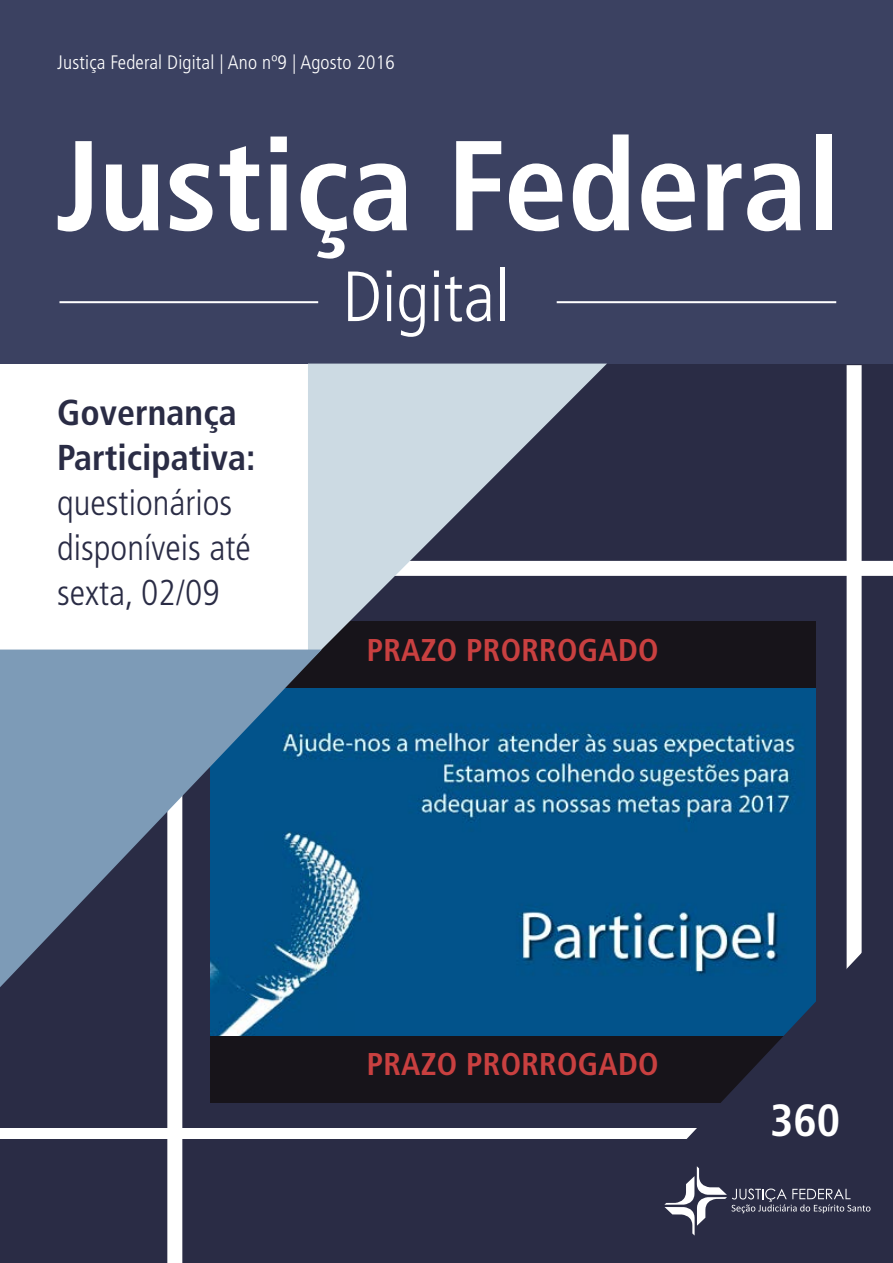
<style>
.page{position:relative;width:893px;height:1263px;background:#fff}
.page>*{position:absolute;margin:0;border:0;box-sizing:border-box;transform-origin:0 0}
.t1{font:condensed 127.65px "Frutiger 67 Bold";color:#fff}
.t2{font:condensed 70.95px "Frutiger 47 Light";color:#fff}
.t3{font:condensed 45px "Frutiger 67 Bold";color:#fff}
.t4{font:condensed 36px/45px "Frutiger 47 Light";color:#2a2c45}
.t5{font:condensed 36px/45px "Frutiger 67 Bold";color:#2a2c45}
.t6{font:condensed 31.5px "Frutiger 67 Bold";letter-spacing:.01em;color:#c94040}
.t7{font:condensed 19.5px "Frutiger 47 Light";letter-spacing:.01em;color:#fff}
</style>
<div class="page">
<div style="left:0;top:1140px;width:705px;height:123px;background:#2a2c45"></div>
<div style="left:815px;top:352px;width:78px;height:691px;background:#2a2c45"></div>
<div style="left:308px;top:364px;width:585px;height:363px;background:#2a2c45"></div>
<div style="left:847px;top:365px;width:15px;height:664px;background:#fff"></div>
<div style="left:317px;top:561px;width:576px;height:15px;background:#fff"></div>
<div style="left:0;top:0;width:893px;height:364px;background:#3b4161"></div>
<hr style="left:59px;top:301px;width:259px;height:2px;background:#fff">
<hr style="left:557px;top:301px;width:279px;height:2px;background:#fff">
<div style="left:0;top:1043px;width:770px;height:85px;background:#2a2c45"></div>
<div style="left:0;top:657px;width:770px;height:394px;background:#2a2c45"></div>
<div style="left:210px;top:622px;width:605px;height:66px;background:#17141a"></div>
<img style="left:210px;top:688px;width:605px;height:348px">
<div style="left:0;top:364px;width:318px;height:285px;background:#fff"></div>
<div style="left:210px;top:1036px;width:585px;height:66px;background:#17141a"></div>
<div style="left:167px;top:780px;width:15px;height:483px;background:#fff"></div>
<svg style="left:308px;top:364px;width:299px;height:285px;fill:#ccdae3"></svg>
<svg style="left:0;top:649px;width:322px;height:338px;fill:#7d9bb7"></svg>
<svg style="left:570px;top:919px;width:323px;height:344px"></svg>
<svg style="left:664px;top:1166px;width:206px;height:69px"></svg>
<p class="t7" style="left:57px;top:51px;width:339px">Justiça Federal Digital | Ano nº9 | Agosto 2016</p>
<h1 class="t1" style="left:55px;top:110px;width:787px">Justiça Federal</h1>
<h2 class="t2" style="left:342px;top:256px;width:168px">Digital</h2>
<h3 class="t5" style="left:57px;top:390px;width:200px">Governança<br>Participativa:</h3>
<h3 class="t4" style="left:57px;top:480px;width:195px">questionários disponíveis até sexta, 02/09</h3>
<h3 class="t6" style="left:367px;top:631px;width:293px">PRAZO PRORROGADO</h3>
<h3 class="t6" style="left:367px;top:1045px;width:293px">PRAZO PRORROGADO</h3>
<h3 class="t3" style="left:770px;top:1094px;width:72px">360</h3>
</div>
